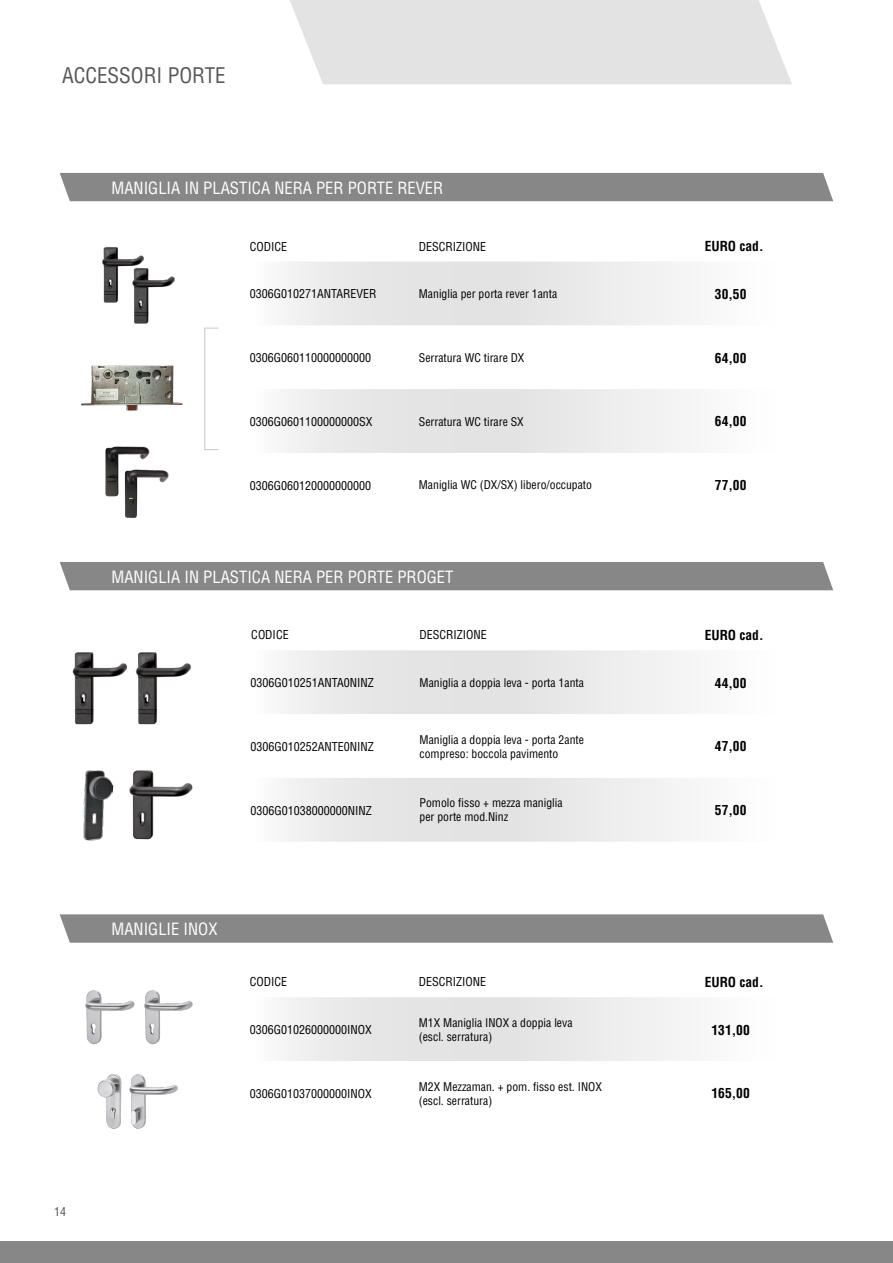
<style>
.page{position:relative;width:893px;height:1263px;background:#fff}
.page>*{position:absolute;margin:0;border:0;box-sizing:border-box;transform-origin:0 0}
.t1{font:condensed 21px "Helvetica";color:#575756}
.t2{font:condensed 16.5px "Helvetica";color:#fff}
.t3{font:700 condensed 13.5px "Helvetica";color:#000}
.t4{font:condensed 12px "Helvetica";color:#000}
.t5{font:condensed 12px "Helvetica";color:#575756}
.t6{font:condensed 11.7px/14.1px "Helvetica";color:#000}
</style>
<div class="page">
<div style="left:0;top:1242px;width:893px;height:21px;background:#878787"></div>
<div style="left:60px;top:173px;width:773px;height:28px;background:#878787"></div>
<div style="left:290px;top:0;width:502px;height:84px;background:#e3e3e3"></div>
<svg style="left:284px;top:261px;width:396px;height:192px"></svg>
<svg style="left:284px;top:650px;width:396px;height:192px"></svg>
<svg style="left:284px;top:997px;width:396px;height:64px"></svg>
<img style="left:81px;top:365px;width:102px;height:46px">
<img style="left:105px;top:446px;width:64px;height:72px">
<img style="left:72px;top:652px;width:49px;height:73px">
<img style="left:102px;top:246px;width:42px;height:57px">
<img style="left:121px;top:264px;width:54px;height:60px">
<img style="left:121px;top:652px;width:70px;height:73px">
<img style="left:85px;top:990px;width:50px;height:55px">
<img style="left:144px;top:990px;width:49px;height:55px">
<img style="left:97px;top:1074px;width:81px;height:55px">
<img style="left:129px;top:770px;width:64px;height:70px">
<img style="left:83px;top:770px;width:31px;height:71px">
<div style="left:60px;top:562px;width:773px;height:28px;background:#878787"></div>
<svg style="left:60px;top:914px;width:773px;height:29px;background:#8b8b8b"></svg>
<div style="left:204px;top:328px;width:15px;height:122px;border:1px solid #c6c6c6"></div>
<h1 class="t1" style="left:62px;top:63px;width:165px">ACCESSORI PORTE</h1>
<h2 class="t2" style="left:112px;top:177px;width:333px">MANIGLIA IN PLASTICA NERA PER PORTE REVER</h2>
<p class="t4" style="left:250px;top:239px;width:39px">CODICE</p>
<p class="t4" style="left:419px;top:239px;width:69px">DESCRIZIONE</p>
<p class="t3" style="left:705px;top:238px;width:60px">EURO cad.</p>
<p class="t4" style="left:250px;top:286px;width:128px">0306G010271ANTAREVER</p>
<p class="t6" style="left:419px;top:287px;width:140px">Maniglia per porta rever 1anta</p>
<p class="t3" style="left:715px;top:285px;width:33px">30,50</p>
<p class="t4" style="left:250px;top:350px;width:123px">0306G060110000000000</p>
<p class="t6" style="left:419px;top:350px;width:107px">Serratura WC tirare DX</p>
<p class="t3" style="left:715px;top:349px;width:33px">64,00</p>
<p class="t4" style="left:250px;top:414px;width:124px">0306G0601100000000SX</p>
<p class="t6" style="left:419px;top:414px;width:106px">Serratura WC tirare SX</p>
<p class="t3" style="left:715px;top:413px;width:33px">64,00</p>
<p class="t4" style="left:250px;top:478px;width:123px">0306G060120000000000</p>
<p class="t6" style="left:419px;top:478px;width:175px">Maniglia WC (DX/SX) libero/occupato</p>
<p class="t3" style="left:715px;top:477px;width:33px">77,00</p>
<h2 class="t2" style="left:112px;top:566px;width:343px">MANIGLIA IN PLASTICA NERA PER PORTE PROGET</h2>
<p class="t4" style="left:251px;top:627px;width:39px">CODICE</p>
<p class="t4" style="left:420px;top:627px;width:69px">DESCRIZIONE</p>
<p class="t3" style="left:705px;top:626px;width:60px">EURO cad.</p>
<p class="t4" style="left:251px;top:675px;width:125px">0306G010251ANTA0NINZ</p>
<p class="t6" style="left:420px;top:675px;width:166px">Maniglia a doppia leva - porta 1anta</p>
<p class="t3" style="left:715px;top:674px;width:33px">44,00</p>
<p class="t4" style="left:251px;top:739px;width:125px">0306G010252ANTE0NINZ</p>
<p class="t6" style="left:420px;top:732px;width:166px">Maniglia a doppia leva - porta 2ante compreso: boccola pavimento</p>
<p class="t3" style="left:715px;top:738px;width:33px">47,00</p>
<p class="t5" style="left:54px;top:1204px;width:13px">14</p>
<p class="t4" style="left:251px;top:803px;width:123px">0306G01038000000NINZ</p>
<p class="t6" style="left:420px;top:796px;width:144px">Pomolo fisso + mezza maniglia per porte mod.Ninz</p>
<p class="t3" style="left:715px;top:802px;width:33px">57,00</p>
<h2 class="t2" style="left:112px;top:919px;width:107px">MANIGLIE INOX</h2>
<p class="t4" style="left:250px;top:974px;width:39px">CODICE</p>
<p class="t4" style="left:419px;top:974px;width:69px">DESCRIZIONE</p>
<p class="t3" style="left:705px;top:973px;width:60px">EURO cad.</p>
<p class="t4" style="left:250px;top:1022px;width:124px">0306G01026000000INOX</p>
<p class="t6" style="left:419px;top:1015px;width:155px">M1X Maniglia INOX a doppia leva (escl. serratura)</p>
<p class="t3" style="left:712px;top:1021px;width:40px">131,00</p>
<p class="t4" style="left:250px;top:1086px;width:124px">0306G01037000000INOX</p>
<p class="t6" style="left:419px;top:1079px;width:184px">M2X Mezzaman. + pom. fisso est. INOX (escl. serratura)</p>
<p class="t3" style="left:712px;top:1085px;width:40px">165,00</p>
</div>
